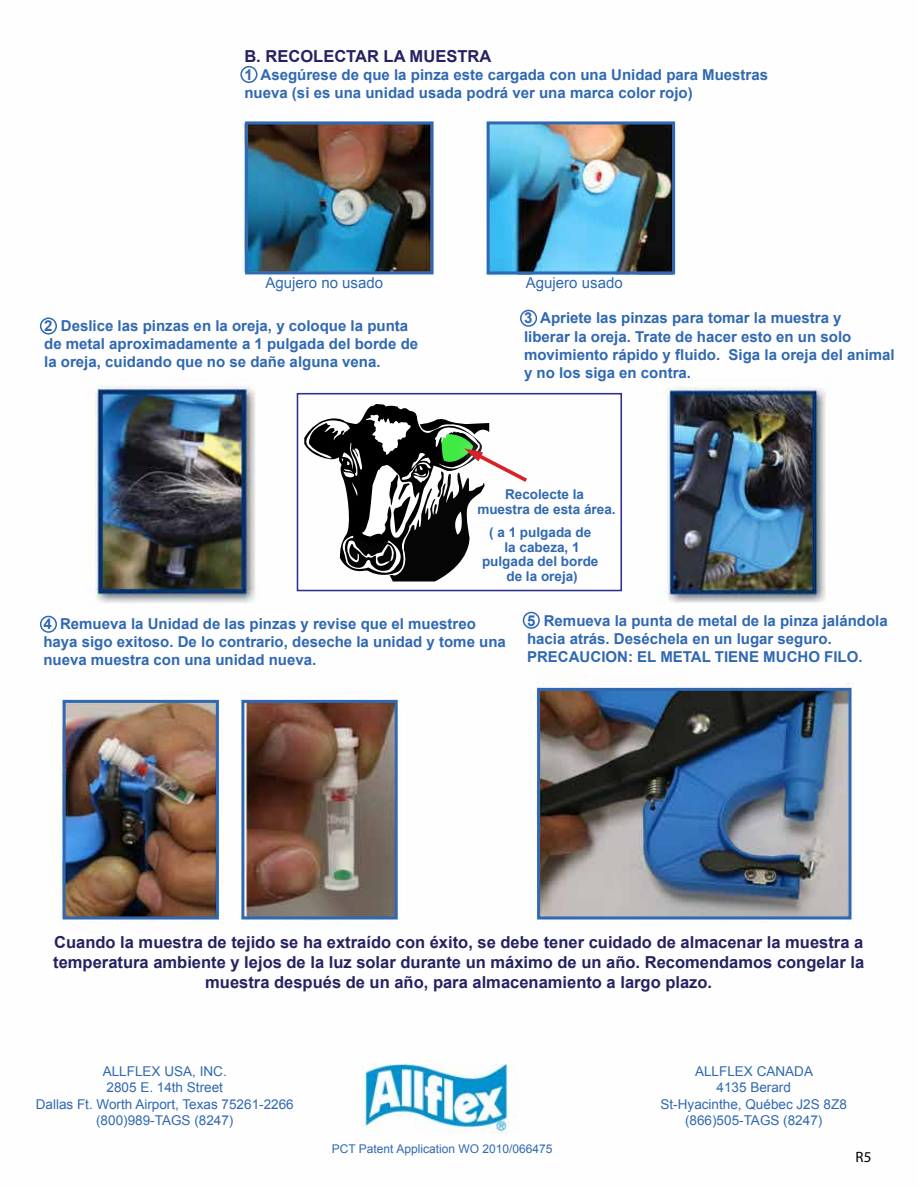
<style>
.page{position:relative;width:918px;height:1188px;background:#fff}
.page>*{position:absolute;margin:0;border:0;box-sizing:border-box;transform-origin:0 0}
.t1{font:700 16.5px/19.8px "Arial";color:#262262;text-align:center}
.t2{font:700 15px/18px "Arial";color:#3068b2}
.t3{font:15px "Arial";color:#3068b2}
.t4{font:15px "Myriad Pro";color:#000}
.t5{font:13.5px/16.2px "Arial";color:#3068b2;text-align:center}
.t6{font:700 13.5px/14.7px "Arial";color:#3068b2;text-align:center}
.t7{font:12px "Arial";color:#3068b2}
</style>
<div class="page">
<img style="left:39px;top:65px;width:813px;height:1059px">
<img style="left:363px;top:1064px;width:158px;height:70px">
<div style="left:297px;top:393px;width:325px;height:198px;border:2px solid #2e3192"></div>
<img style="left:529px;top:426px;width:21px;height:79px">
<svg style="left:304px;top:404px;width:225px;height:177px"></svg>
<div style="left:487px;top:121px;width:188px;height:153px;border:3px solid #3068b2"></div>
<div style="left:245px;top:121px;width:189px;height:153px;border:3px solid #3068b2"></div>
<div style="left:537px;top:688px;width:315px;height:232px;border:3px solid #3068b2"></div>
<div style="left:63px;top:700px;width:156px;height:220px;border:3px solid #3068b2"></div>
<div style="left:241px;top:700px;width:157px;height:220px;border:3px solid #3068b2"></div>
<div style="left:240px;top:66px;width:17px;height:17px;border:2px solid #3068b2;border-radius:50%"></div>
<div style="left:520px;top:310px;width:17px;height:17px;border:2px solid #3068b2;border-radius:50%"></div>
<div style="left:40px;top:317px;width:17px;height:18px;border:2px solid #3068b2;border-radius:50%"></div>
<div style="left:40px;top:616px;width:17px;height:17px;border:2px solid #3068b2;border-radius:50%"></div>
<div style="left:523px;top:612px;width:17px;height:17px;border:2px solid #3068b2;border-radius:50%"></div>
<p class="t1" style="left:244px;top:47px;width:248px">B. RECOLECTAR LA MUESTRA</p>
<p class="t2" style="left:244px;top:66px;width:525px">1 Asegúrese de que la pinza este cargada con una Unidad para Muestras nueva (si es una unidad usada podrá ver una marca color rojo)</p>
<p class="t3" style="left:265px;top:273px;width:119px">Agujero no usado</p>
<p class="t3" style="left:526px;top:273px;width:98px">Agujero usado</p>
<p class="t2" style="left:44px;top:317px;width:376px">2 Deslice las pinzas en la oreja, y coloque la punta de metal aproximadamente a 1 pulgada del borde de la oreja, cuidando que no se dañe alguna vena.</p>
<p class="t2" style="left:524px;top:310px;width:372px">3 Apriete las pinzas para tomar la muestra y<br>liberar la oreja. Trate de hacer esto en un solo movimiento rápido y fluido. Siga la oreja del animal y no los siga en contra.</p>
<p class="t6" style="left:477px;top:487px;width:140px">Recolecte la<br>muestra de esta área.</p>
<p class="t6" style="left:482px;top:525px;width:118px">( a 1 pulgada de la cabeza, 1 pulgada del borde de la oreja)</p>
<p class="t2" style="left:43px;top:615px;width:464px">4 Remueva la Unidad de las pinzas y revise que el muestreo haya sigo exitoso. De lo contrario, deseche la unidad y tome una nueva muestra con una unidad nueva.</p>
<p class="t2" style="left:527px;top:612px;width:362px">5 Remueva la punta de metal de la pinza jalándola hacia atrás. Deséchela en un lugar seguro.<br>PRECAUCION: EL METAL TIENE MUCHO FILO.</p>
<p class="t1" style="left:53px;top:933px;width:812px">Cuando la muestra de tejido se ha extraído con éxito, se debe tener cuidado de almacenar la muestra a temperatura ambiente y lejos de la luz solar durante un máximo de un año. Recomendamos congelar la muestra después de un año, para almacenamiento a largo plazo.</p>
<p class="t5" style="left:36px;top:1064px;width:260px">ALLFLEX USA, INC.<br>2805 E. 14th Street<br>Dallas Ft. Worth Airport, Texas 75261-2266 (800)989-TAGS (8247)</p>
<p class="t5" style="left:661px;top:1064px;width:188px">ALLFLEX CANADA<br>4135 Berard<br>St-Hyacinthe, Québec J2S 8Z8 (866)505-TAGS (8247)</p>
<p class="t7" style="left:332px;top:1141px;width:222px">PCT Patent Application WO 2010/066475</p>
<p class="t4" style="left:856px;top:1148px;width:17px">R5</p>
</div>
